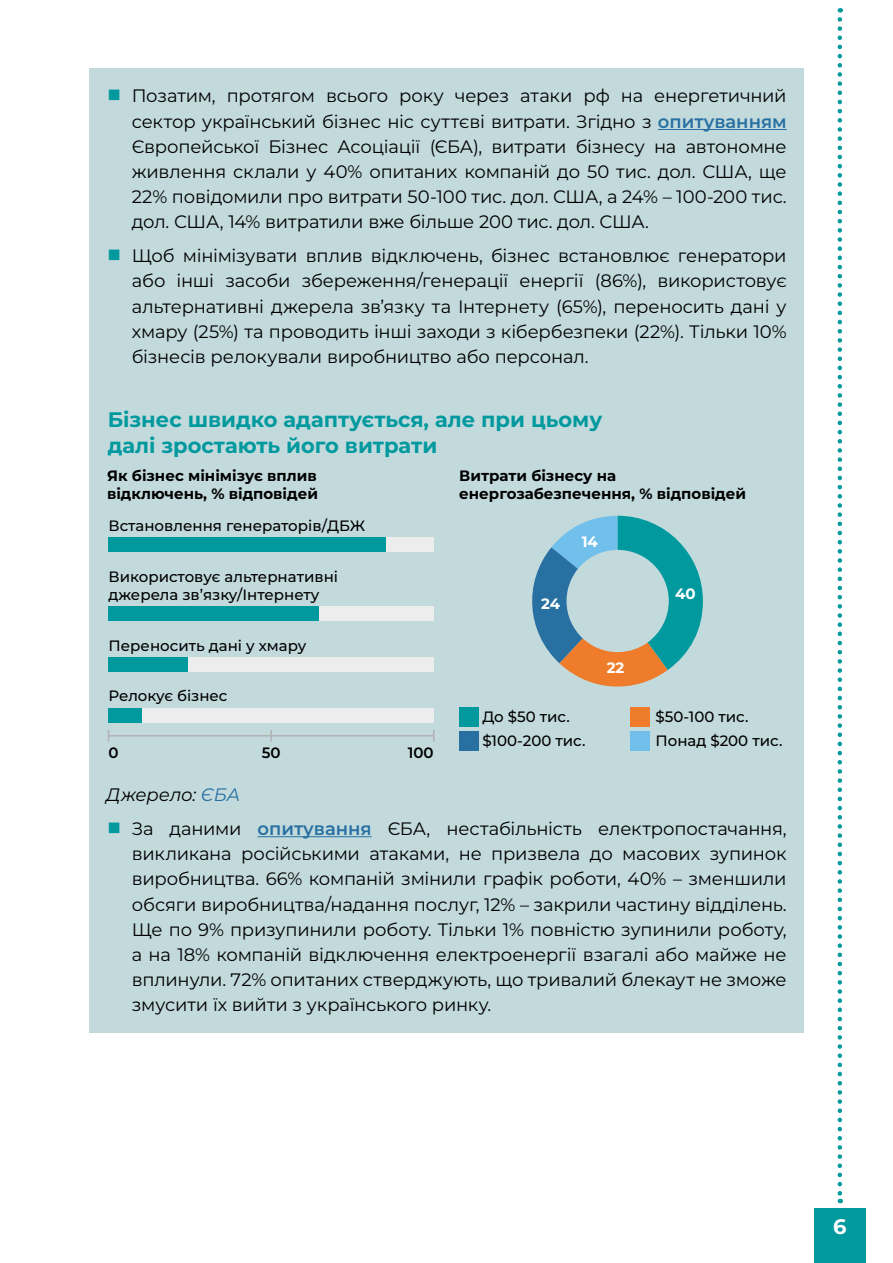
<style>
.page{position:relative;width:893px;height:1263px;background:#fff}
.page>*{position:absolute;margin:0;border:0;box-sizing:border-box;transform-origin:0 0}
.t1{font:700 21px/25.2px "Montserrat";color:#00999e}
.t2{font:700 21px "Montserrat";color:#fff}
.t3{font:18px/25.2px "Montserrat";letter-spacing:-.01em;color:#000;text-align:justify}
.t4{font:italic 18px "Montserrat";letter-spacing:-.005em;color:#000}
.t5{font:500 15px/24px "Montserrat";color:#000}
.t6{font:700 15px/18px "Montserrat";color:#000}
.t7{font:700 15px "Montserrat";color:#fff}
.t8{font:600 15px "Montserrat";color:#000}
.s1{font-weight:800;font-size:27px;color:#00999e}
.s2{font-weight:600;color:#2770a1}
.s3{color:#2770a1}
</style>
<div class="page">
<svg style="left:838px;top:19px;width:4px;height:1184px"></svg>
<div style="left:814px;top:1208px;width:51px;height:55px;background:#00999e"></div>
<div style="left:89px;top:68px;width:715px;height:182px;background:#c3dadd"></div>
<hr style="left:658px;top:129px;width:129px;height:1px;background:#2770a1">
<div style="left:89px;top:228px;width:715px;height:156px;background:#c3dadd"></div>
<div style="left:89px;top:362px;width:715px;height:56px;background:#c3dadd"></div>
<div style="left:89px;top:396px;width:715px;height:56px;background:#c3dadd"></div>
<div style="left:89px;top:430px;width:715px;height:56px;background:#c3dadd"></div>
<div style="left:89px;top:463px;width:715px;height:56px;background:#c3dadd"></div>
<div style="left:89px;top:497px;width:715px;height:56px;background:#c3dadd"></div>
<div style="left:89px;top:531px;width:715px;height:56px;background:#c3dadd"></div>
<div style="left:89px;top:564px;width:715px;height:56px;background:#c3dadd"></div>
<div style="left:89px;top:598px;width:715px;height:56px;background:#c3dadd"></div>
<div style="left:89px;top:632px;width:715px;height:56px;background:#c3dadd"></div>
<div style="left:89px;top:666px;width:715px;height:56px;background:#c3dadd"></div>
<div style="left:89px;top:699px;width:715px;height:56px;background:#c3dadd"></div>
<div style="left:89px;top:733px;width:715px;height:56px;background:#c3dadd"></div>
<div style="left:89px;top:767px;width:715px;height:56px;background:#c3dadd"></div>
<div style="left:89px;top:800px;width:715px;height:233px;background:#c3dadd"></div>
<hr style="left:257px;top:836px;width:115px;height:1px;background:#2770a1">
<svg style="left:532px;top:516px;width:171px;height:171px"></svg>
<div style="left:459px;top:708px;width:19px;height:19px;background:#00999e"></div>
<div style="left:459px;top:731px;width:19px;height:19px;background:#2770a1"></div>
<div style="left:630px;top:708px;width:20px;height:19px;background:#ef7c2a"></div>
<div style="left:630px;top:731px;width:20px;height:19px;background:#71c0ec"></div>
<div style="left:109px;top:606px;width:325px;height:15px;background:#ededed"></div>
<div style="left:109px;top:657px;width:325px;height:15px;background:#ededed"></div>
<div style="left:109px;top:708px;width:325px;height:15px;background:#ededed"></div>
<div style="left:109px;top:537px;width:325px;height:15px;background:#ededed"></div>
<div style="left:109px;top:537px;width:277px;height:15px;background:#00999e"></div>
<div style="left:109px;top:606px;width:210px;height:15px;background:#00999e"></div>
<div style="left:109px;top:657px;width:79px;height:15px;background:#00999e"></div>
<div style="left:109px;top:708px;width:33px;height:15px;background:#00999e"></div>
<hr style="left:109px;top:735px;width:325px;height:1px;background:#b3b2b2">
<svg style="left:108px;top:730px;width:1px;height:12px"></svg>
<svg style="left:270px;top:730px;width:2px;height:12px"></svg>
<p class="t3" style="left:132px;top:83px;width:656px;text-indent:-26px"><span class="s1">■</span> Позатим, протягом всього року через атаки рф на енергетичний сектор український бізнес ніс суттєві витрати. Згідно з <span class="s2">опитуванням </span>Європейської Бізнес Асоціації (ЄБА), витрати бізнесу на автономне живлення склали у 40% опитаних компаній до 50 тис. дол. США, ще 22% повідомили про витрати 50-100 тис. дол. США, а 24% – 100-200 тис. дол. США, 14% витратили вже більше 200 тис. дол. США.</p>
<p class="t3" style="left:132px;top:243px;width:656px;text-indent:-26px"><span class="s1">■</span> Щоб мінімізувати вплив відключень, бізнес встановлює генератори або інші засоби збереження/генерації енергії (86%), використовує альтернативні джерела зв’язку та Інтернету (65%), переносить дані у хмару (25%) та проводить інші заходи з кібербезпеки (22%). Тільки 10% бізнесів релокували виробництво або персонал.</p>
<p class="t1" style="left:108px;top:407px;width:496px">Бізнес швидко адаптується, але при цьому далі зростають його витрати</p>
<p class="t6" style="left:107px;top:466px;width:212px">Як бізнес мінімізує вплив відключень, % відповідей</p>
<p class="t5" style="left:109px;top:513px;width:258px">Встановлення генераторів/ДБЖ</p>
<p class="t5" style="left:109px;top:567px;width:231px;line-height:18px">Використовує альтернативні джерела зв’язку/Інтернету</p>
<p class="t5" style="left:109px;top:633px;width:199px">Переносить дані у хмару</p>
<p class="t5" style="left:109px;top:684px;width:120px">Релокує бізнес</p>
<p class="t6" style="left:459px;top:466px;width:288px">Витрати бізнесу на енергозабезпечення, % відповідей</p>
<p class="t7" style="left:582px;top:532px;width:18px">14</p>
<p class="t7" style="left:675px;top:583px;width:22px">40</p>
<p class="t7" style="left:541px;top:594px;width:21px">24</p>
<p class="t7" style="left:607px;top:658px;width:19px">22</p>
<p class="t8" style="left:109px;top:743px;width:12px">0</p>
<p class="t8" style="left:262px;top:743px;width:20px">50</p>
<p class="t8" style="left:408px;top:743px;width:27px">100</p>
<p class="t5" style="left:482px;top:704px;width:105px">До $50 тис. $100-200 тис.</p>
<p class="t5" style="left:655px;top:704px;width:129px">$50-100 тис.<br>Понад $200 тис.</p>
<p class="t4" style="left:106px;top:783px;width:135px">Джерело: <span class="s3">ЄБА</span></p>
<p class="t3" style="left:132px;top:815px;width:656px;text-indent:-26px"><span class="s1">■</span> За даними <span class="s2">опитування</span> ЄБА, нестабільність електропостачання, викликана російськими атаками, не призвела до масових зупинок виробництва. 66% компаній змінили графік роботи, 40% – зменшили обсяги виробництва/надання послуг, 12% – закрили частину відділень.<br>Ще по 9% призупинили роботу. Тільки 1% повністю зупинили роботу, а на 18% компаній відключення електроенергії взагалі або майже не вплинули. 72% опитаних стверджують, що тривалий блекаут не зможе змусити їх вийти з українського ринку.</p>
<p class="t2" style="left:833px;top:1212px;width:15px">6</p>
</div>
